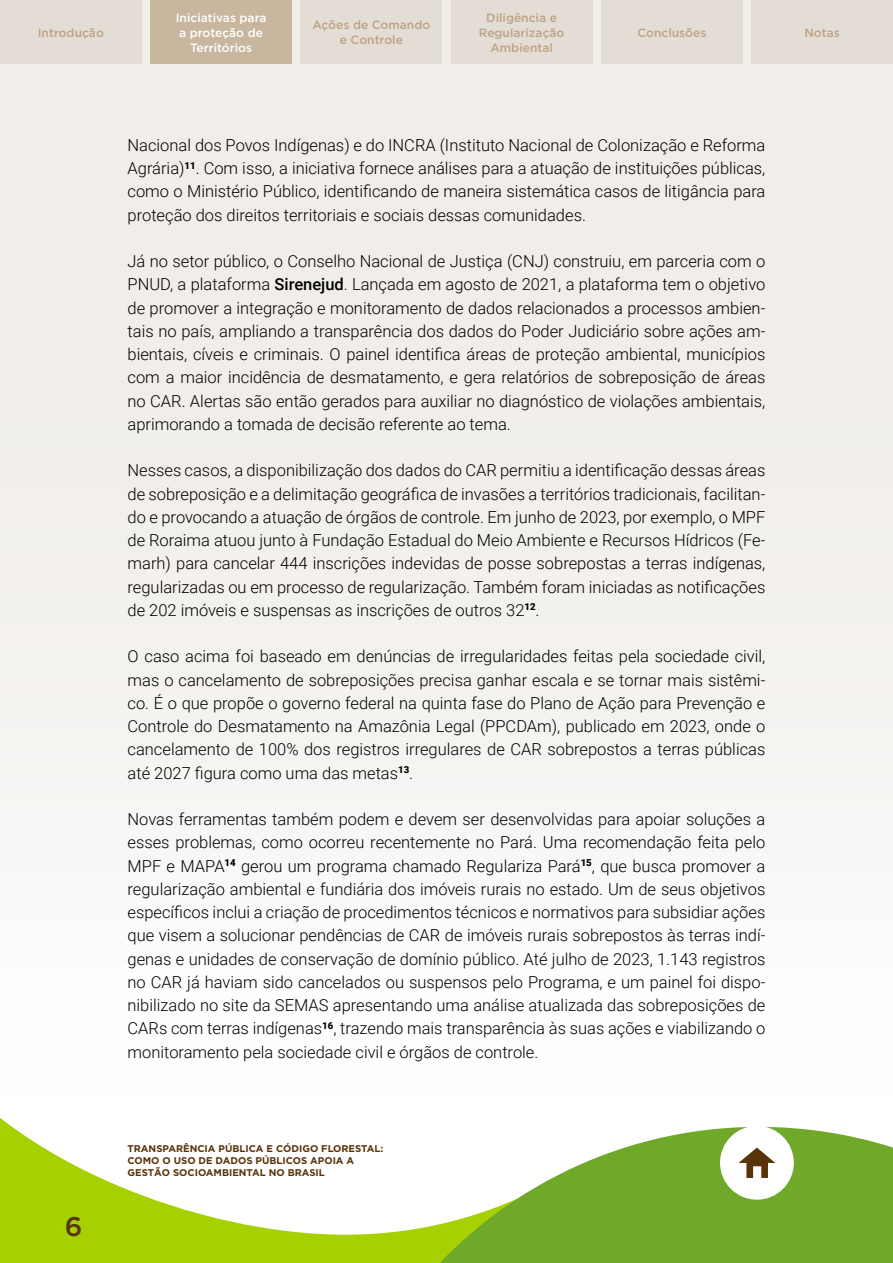
<style>
.page{position:relative;width:893px;height:1263px;background:#fff}
.page>*{position:absolute;margin:0;border:0;box-sizing:border-box;transform-origin:0 0}
.t1{font:500 27px "Gotham";color:#59330a}
.t2{font:300 16.5px/23.2px "Roboto";color:#000;text-align:justify}
.t3{font:500 12px/15px "Gotham";color:#bca486;text-align:center}
.t4{font:500 12px/15px "Gotham";color:#fff;text-align:center}
.t5{font:700 9.75px/12px "Gotham";color:#59330a}
.s1{font-weight:500}
</style>
<div class="page">
<div style="left:0;top:0;width:893px;height:1094px;background:#f1eeea"></div>
<svg style="left:0;top:1048px;width:549px;height:215px"></svg>
<svg style="left:403px;top:1127px;width:490px;height:136px;fill:#70a829"></svg>
<div style="left:720px;top:1126px;width:74px;height:74px;background:#fff;border-radius:50%"></div>
<svg style="left:738px;top:1147px;width:37px;height:31px"></svg>
<div style="left:0;top:0;width:142px;height:64px;background:#e4ddd5"></div>
<div style="left:150px;top:0;width:142px;height:64px;background:#c9b69e"></div>
<div style="left:300px;top:0;width:142px;height:64px;background:#e4ddd5"></div>
<div style="left:451px;top:0;width:141px;height:64px;background:#e4ddd5"></div>
<div style="left:601px;top:0;width:142px;height:64px;background:#e4ddd5"></div>
<div style="left:751px;top:0;width:142px;height:64px;background:#e4ddd5"></div>
<p class="t3" style="left:38px;top:25px;width:68px">Introdução</p>
<p class="t4" style="left:176px;top:10px;width:92px">Iniciativas para a proteção de<br>Territórios</p>
<p class="t3" style="left:312px;top:17px;width:119px">Ações de Comando e Controle</p>
<p class="t3" style="left:479px;top:10px;width:87px">Diligência e<br>Regularização<br>Ambiental</p>
<p class="t3" style="left:637px;top:25px;width:70px">Conclusões</p>
<p class="t3" style="left:804px;top:25px;width:37px">Notas</p>
<h1 class="t1" style="left:65px;top:1208px;width:19px">6</h1>
<p class="t2" style="left:128px;top:133px;width:639px">Nacional dos Povos Indígenas) e do INCRA (Instituto Nacional de Colonização e Reforma Agrária)<sup>11</sup>. Com isso, a iniciativa fornece análises para a atuação de instituições públicas, como o Ministério Público, identificando de maneira sistemática casos de litigância para proteção dos direitos territoriais e sociais dessas comunidades.</p>
<p class="t2" style="left:128px;top:249px;width:639px">Já no setor público, o Conselho Nacional de Justiça (CNJ) construiu, em parceria com o PNUD, a plataforma <span class="s1">Sirenejud</span>. Lançada em agosto de 2021, a plataforma tem o objetivo de promover a integração e monitoramento de dados relacionados a processos ambien&shy;tais no país, ampliando a transparência dos dados do Poder Judiciário sobre ações am&shy;bientais, cíveis e criminais. O painel identifica áreas de proteção ambiental, municípios com a maior incidência de desmatamento, e gera relatórios de sobreposição de áreas no CAR. Alertas são então gerados para auxiliar no diagnóstico de violações ambientais, aprimorando a tomada de decisão referente ao tema.</p>
<p class="t2" style="left:128px;top:458px;width:639px">Nesses casos, a disponibilização dos dados do CAR permitiu a identificação dessas áreas de sobreposição e a delimitação geográfica de invasões a territórios tradicionais, facilitan&shy;do e provocando a atuação de órgãos de controle. Em junho de 2023, por exemplo, o MPF de Roraima atuou junto à Fundação Estadual do Meio Ambiente e Recursos Hídricos (Fe&shy;marh) para cancelar 444 inscrições indevidas de posse sobrepostas a terras indígenas, regularizadas ou em processo de regularização. Também foram iniciadas as notificações de 202 imóveis e suspensas as inscrições de outros 32<sup>12</sup>.</p>
<p class="t2" style="left:128px;top:644px;width:639px">O caso acima foi baseado em denúncias de irregularidades feitas pela sociedade civil, mas o cancelamento de sobreposições precisa ganhar escala e se tornar mais sistêmi&shy;co. É o que propõe o governo federal na quinta fase do Plano de Ação para Prevenção e Controle do Desmatamento na Amazônia Legal (PPCDAm), publicado em 2023, onde o cancelamento de 100% dos registros irregulares de CAR sobrepostos a terras públicas até 2027 figura como uma das metas<sup>13</sup>.</p>
<p class="t2" style="left:128px;top:807px;width:639px">Novas ferramentas também podem e devem ser desenvolvidas para apoiar soluções a esses problemas, como ocorreu recentemente no Pará. Uma recomendação feita pelo MPF e MAPA<sup>14</sup> gerou um programa chamado Regulariza Pará<sup>15</sup>, que busca promover a regularização ambiental e fundiária dos imóveis rurais no estado. Um de seus objetivos específicos inclui a criação de procedimentos técnicos e normativos para subsidiar ações que visem a solucionar pendências de CAR de imóveis rurais sobrepostos às terras indí&shy;genas e unidades de conservação de domínio público. Até julho de 2023, 1.143 registros no CAR já haviam sido cancelados ou suspensos pelo Programa, e um painel foi dispo&shy;nibilizado no site da SEMAS apresentando uma análise atualizada das sobreposições de CARs com terras indígenas<sup>16</sup>, trazendo mais transparência às suas ações e viabilizando o monitoramento pela sociedade civil e órgãos de controle.</p>
<p class="t5" style="left:128px;top:1142px;width:257px">TRANSPARÊNCIA PÚBLICA E CÓDIGO FLORESTAL:<br>COMO O USO DE DADOS PÚBLICOS APOIA A<br>GESTÃO SOCIOAMBIENTAL NO BRASIL</p>
</div>
